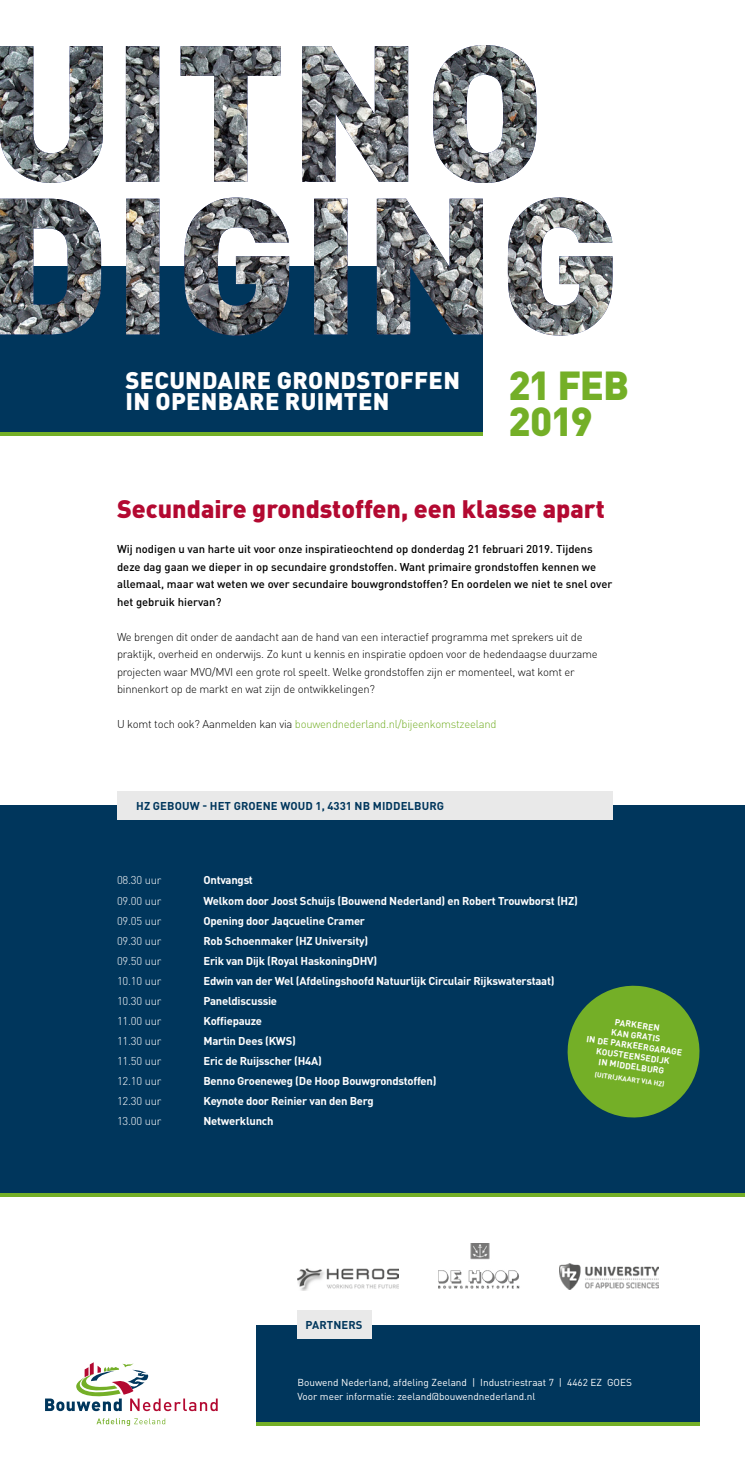
<style>
.page{position:relative;width:745px;height:1471px;background:#fff}
.page>*{position:absolute;margin:0;border:0;box-sizing:border-box;transform-origin:0 0}
.t1{font:900 40px/36.2px "DIN Pro";letter-spacing:-.04em;color:#74af27}
.t2{font:900 25px "DIN Pro";color:#b30931}
.t3{font:900 23.75px/21.2px "DIN Pro";letter-spacing:.01em;color:#fff}
.t4{font:700 11.25px "DIN Pro";letter-spacing:-.02em;color:#fff}
.t5{font:300 11.25px/17.5px "DIN Pro";letter-spacing:-.02em;color:#000}
.t6{font:500 11.25px/17.5px "DIN Pro";color:#000}
.t7{font:300 11.25px "DIN Pro";letter-spacing:-.02em;color:#fff}
.t8{font:300 11.25px "DIN Pro";letter-spacing:-.02em;color:#74af27}
.t9{font:700 11.25px "DIN Pro";letter-spacing:.01em;color:#00365c}
.t10{font:10px/13.8px "DIN Pro";color:#fff}
.t11{font:700 8.75px/10.5px "DIN Pro";color:#fff;text-align:center}
.t12{font:700 6.88px "DIN Pro";color:#fff}
.s1{color:#000}
</style>
<div class="page">
<div style="left:0;top:266px;width:482px;height:168px;background:#00365c"></div>
<img style="left:0;top:198px;width:612px;height:137px">
<img style="left:0;top:45px;width:536px;height:138px">
<hr style="left:0;top:432px;width:482px;height:4px;background:#74af27">
<div style="left:0;top:805px;width:744px;height:389px;background:#00365c"></div>
<hr style="left:0;top:1193px;width:744px;height:3px;background:#74af27">
<div style="left:117px;top:791px;width:495px;height:29px;background:#e9e9e9"></div>
<svg style="left:567px;top:985px;width:133px;height:133px"></svg>
<div style="left:256px;top:1325px;width:443px;height:99px;background:#00365c"></div>
<hr style="left:256px;top:1422px;width:443px;height:3px;background:#74af27">
<svg style="left:45px;top:1362px;width:172px;height:49px"></svg>
<svg style="left:96px;top:1418px;width:69px;height:7px"></svg>
<div style="left:297px;top:1310px;width:75px;height:28px;background:#e9e9e9"></div>
<img style="left:297px;top:1268px;width:101px;height:22px">
<img style="left:559px;top:1263px;width:98px;height:26px">
<img style="left:438px;top:1243px;width:82px;height:45px">
<h3 class="t3" style="left:125px;top:368px;width:335px">SECUNDAIRE GRONDSTOFFEN<br>IN OPENBARE RUIMTEN</h3>
<h1 class="t1" style="left:508px;top:365px;width:122px">21 FEB<br>2019</h1>
<h2 class="t2" style="left:117px;top:492px;width:489px">Secundaire grondstoffen, een klasse apart</h2>
<p class="t6" style="left:117px;top:540px;width:496px">Wij nodigen u van harte uit voor onze inspiratieochtend op donderdag 21 februari 2019. Tijdens deze dag gaan we dieper in op secundaire grondstoffen. Want primaire grondstoffen kennen we allemaal, maar wat weten we over secundaire bouwgrondstoffen? En oordelen we niet te snel over het gebruik hiervan?</p>
<p class="t5" style="left:117px;top:627px;width:482px">We brengen dit onder de aandacht aan de hand van een interactief programma met sprekers uit de praktijk, overheid en onderwijs. Zo kunt u kennis en inspiratie opdoen voor de hedendaagse duurzame projecten waar MVO/MVI een grote rol speelt. Welke grondstoffen zijn er momenteel, wat komt er binnenkort op de markt en wat zijn de ontwikkelingen?</p>
<p class="t8" style="left:117px;top:716px;width:381px"><span class="s1">U komt toch ook? Aanmelden kan via</span> bouwendnederland.nl/bijeenkomstzeeland</p>
<p class="t9" style="left:136px;top:798px;width:309px">HZ GEBOUW - HET GROENE WOUD 1, 4331 NB MIDDELBURG</p>
<p class="t7" style="left:117px;top:872px;width:46px">08.30 uur</p>
<p class="t4" style="left:203px;top:872px;width:51px">Ontvangst</p>
<p class="t7" style="left:117px;top:892px;width:46px">09.00 uur</p>
<p class="t4" style="left:203px;top:892px;width:375px">Welkom door Joost Schuijs (Bouwend Nederland) en Robert Trouwborst (HZ)</p>
<p class="t7" style="left:117px;top:912px;width:46px">09.05 uur</p>
<p class="t4" style="left:203px;top:912px;width:163px">Opening door Jaqcueline Cramer</p>
<p class="t7" style="left:117px;top:932px;width:46px">09.30 uur</p>
<p class="t4" style="left:203px;top:932px;width:166px">Rob Schoenmaker (HZ University)</p>
<p class="t7" style="left:117px;top:952px;width:46px">09.50 uur</p>
<p class="t4" style="left:203px;top:952px;width:175px">Erik van Dijk (Royal HaskoningDHV)</p>
<p class="t7" style="left:117px;top:972px;width:46px">10.10 uur</p>
<p class="t4" style="left:203px;top:972px;width:352px">Edwin van der Wel (Afdelingshoofd Natuurlijk Circulair Rijkswaterstaat)</p>
<p class="t7" style="left:117px;top:992px;width:46px">10.30 uur</p>
<p class="t4" style="left:203px;top:992px;width:75px">Paneldiscussie</p>
<p class="t7" style="left:117px;top:1012px;width:46px">11.00 uur</p>
<p class="t4" style="left:203px;top:1012px;width:60px">Koffiepauze</p>
<p class="t7" style="left:117px;top:1032px;width:46px">11.30 uur</p>
<p class="t4" style="left:203px;top:1032px;width:94px">Martin Dees (KWS)</p>
<p class="t7" style="left:117px;top:1052px;width:46px">11.50 uur</p>
<p class="t4" style="left:203px;top:1052px;width:120px">Eric de Ruijsscher (H4A)</p>
<p class="t7" style="left:117px;top:1072px;width:46px">12.10 uur</p>
<p class="t4" style="left:203px;top:1072px;width:234px">Benno Groeneweg (De Hoop Bouwgrondstoffen)</p>
<p class="t7" style="left:117px;top:1092px;width:46px">12.30 uur</p>
<p class="t4" style="left:203px;top:1092px;width:172px">Keynote door Reinier van den Berg</p>
<p class="t7" style="left:117px;top:1112px;width:46px">13.00 uur</p>
<p class="t4" style="left:203px;top:1112px;width:72px">Netwerklunch</p>
<p class="t11" style="left:590px;top:1012px;width:98px;rotate:8deg">PARKEREN<br>KAN GRATIS<br>IN DE PARKEERGARAGE<br>KOUSTEENSEDIJK<br>IN MIDDELBURG</p>
<p class="t12" style="left:595px;top:1069px;width:72px;rotate:8deg">(UITRIJKAART VIA HZ)</p>
<p class="t9" style="left:305px;top:1317px;width:58px">PARTNERS</p>
<p class="t10" style="left:297px;top:1374px;width:336px">Bouwend Nederland, afdeling Zeeland | Industriestraat 7 | 4462 EZ GOES<br>Voor meer informatie: zeeland@bouwendnederland.nl</p>
</div>
